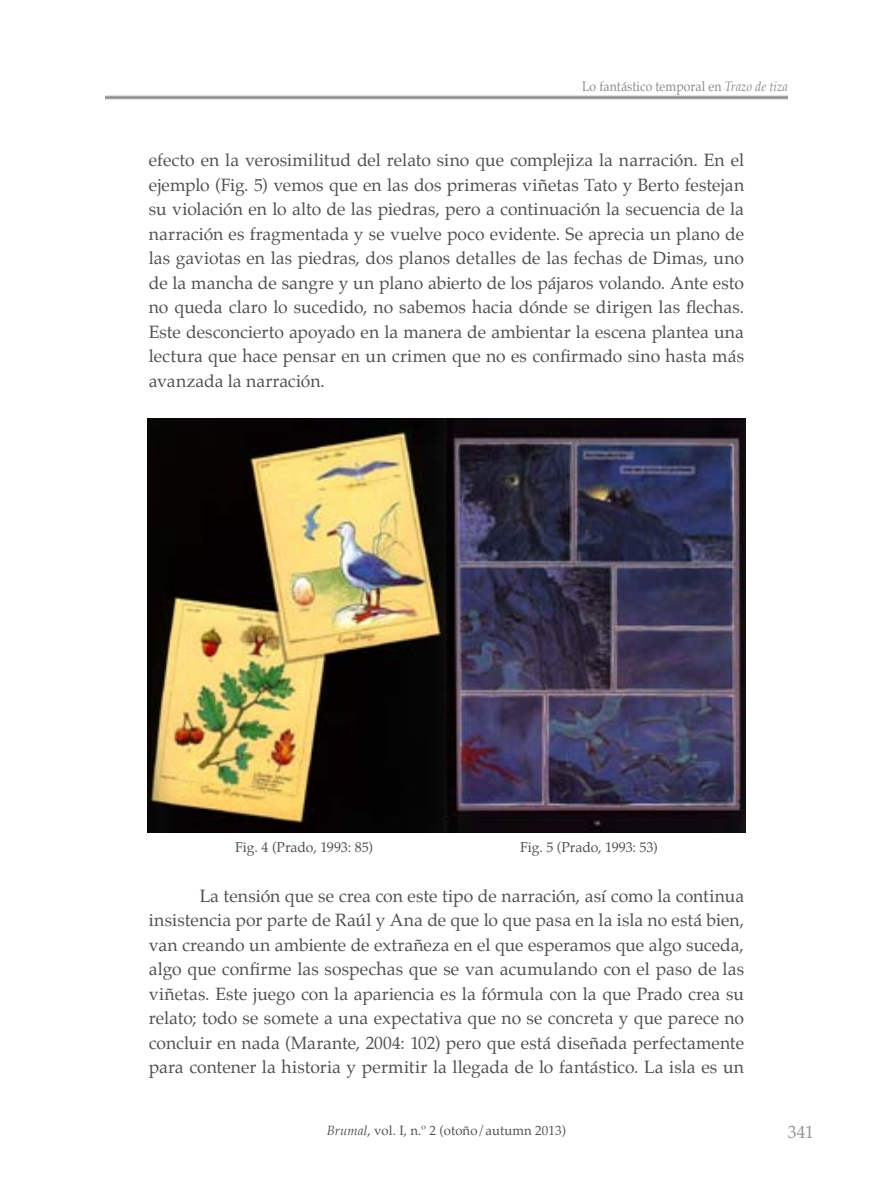
<style>
.page{position:relative;width:893px;height:1191px;background:#fff}
.page>*{position:absolute;margin:0;border:0;box-sizing:border-box;transform-origin:0 0}
.t1{font:17.5px/24.5px "Palatino";color:#505153;text-align:justify}
.t2{font:17.5px "Palatino";color:#949597}
.t3{font:14px "Palatino";letter-spacing:-.005em;color:#505153}
.t4{font:13.47px "Palatino";letter-spacing:.005em;color:#8b8c8e;scale:.91 1}
.t5{font:13.12px "Palatino";letter-spacing:.005em;color:#505153}
.s1{font-style:italic}
</style>
<div class="page">
<hr style="left:105px;top:96px;width:683px;height:1px;background:#8b8c8e">
<hr style="left:105px;top:97px;width:683px;height:1px;background:#8b8c8e">
<hr style="left:105px;top:98px;width:683px;height:1px;background:#8b8c8e">
<img style="left:147px;top:418px;width:599px;height:414px">
<p class="t4" style="left:582px;top:75px;width:228px">Lo fantástico temporal en <span class="s1">Trazo de tiza</span></p>
<p class="t1" style="left:149px;top:148px;width:597px">efecto en la verosimilitud del relato sino que complejiza la narración. En el ejemplo (Fig. 5) vemos que en las dos primeras viñetas Tato y Berto festejan su violación en lo alto de las piedras, pero a continuación la secuencia de la narración es fragmentada y se vuelve poco evidente. Se aprecia un plano de las gaviotas en las piedras, dos planos detalles de las fechas de Dimas, uno de la mancha de sangre y un plano abierto de los pájaros volando. Ante esto no queda claro lo sucedido, no sabemos hacia dónde se dirigen las flechas.<br>Este desconcierto apoyado en la manera de ambientar la escena plantea una lectura que hace pensar en un crimen que no es confirmado sino hasta más avanzada la narración.</p>
<p class="t3" style="left:235px;top:836px;width:139px">Fig. 4 (Prado, 1993: 85)</p>
<p class="t3" style="left:520px;top:836px;width:139px">Fig. 5 (Prado, 1993: 53)</p>
<p class="t1" style="left:149px;top:883px;width:597px;text-indent:51px">La tensión que se crea con este tipo de narración, así como la continua insistencia por parte de Raúl y Ana de que lo que pasa en la isla no está bien, van creando un ambiente de extrañeza en el que esperamos que algo suceda, algo que confirme las sospechas que se van acumulando con el paso de las viñetas. Este juego con la apariencia es la fórmula con la que Prado crea su relato; todo se somete a una expectativa que no se concreta y que parece no concluir en nada (Marante, 2004: 102) pero que está diseñada perfectamente para contener la historia y permitir la llegada de lo fantástico. La isla es un</p>
<p class="t5" style="left:327px;top:1119px;width:241px"><span class="s1">Brumal</span>, vol. I, n.º 2 (otoño/autumn 2013)</p>
<p class="t2" style="left:788px;top:1117px;width:27px">341</p>
</div>
